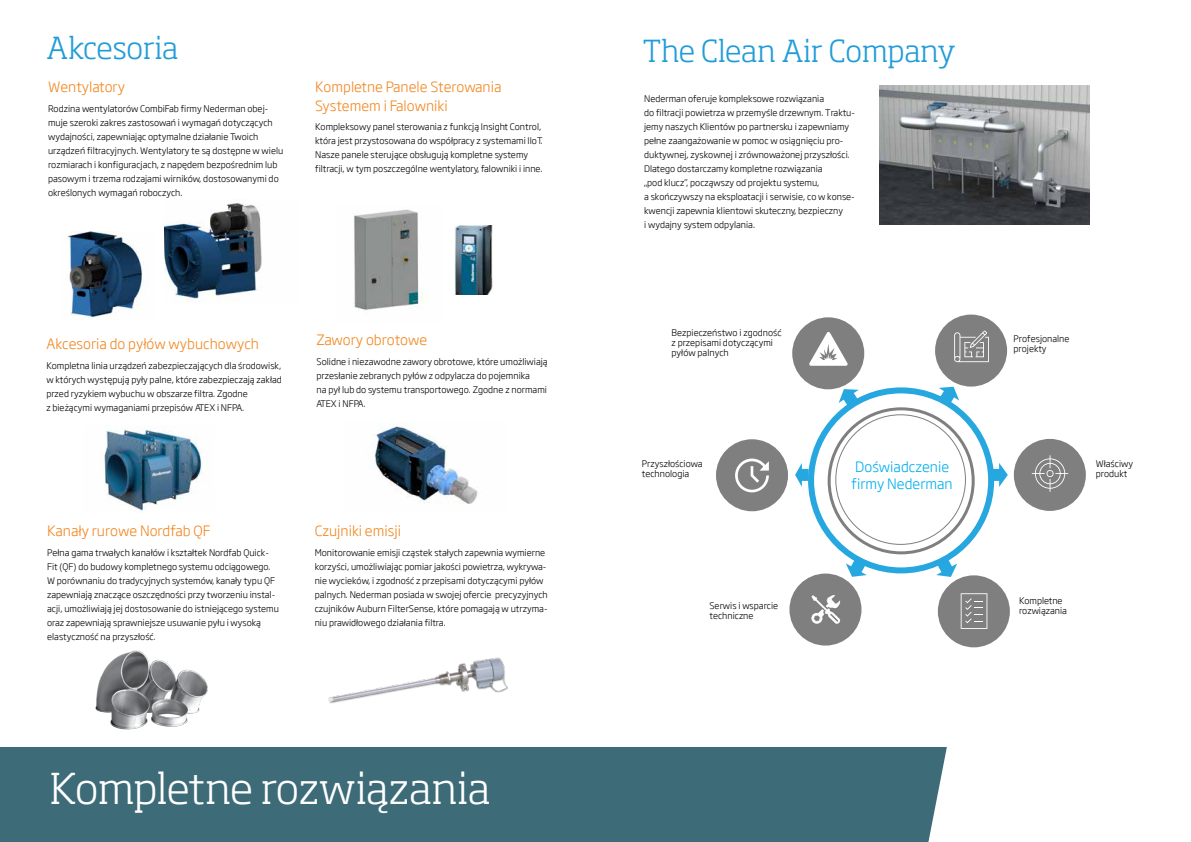
<style>
.page{position:relative;width:1191px;height:842px;background:#fff}
.page>*{position:absolute;margin:0;border:0;box-sizing:border-box;transform-origin:0 0}
.t1{font:300 42px "Soho Pro";letter-spacing:-.01em;color:#fff}
.t2{font:300 30px "Soho Std";letter-spacing:-.005em;color:#209cd8}
.t3{font:300 18px "Soho Gothic Pro";color:#26a7df}
.t4{font:300 14px/19px "Soho Gothic Pro";color:#f18721}
.t5{font:300 14px/17px "Soho Gothic Pro";color:#00aeef}
.t6{font:300 9px/14px "Soho Gothic Pro";color:#000}
</style>
<div class="page">
<img style="left:455px;top:226px;width:37px;height:69px">
<img style="left:104px;top:429px;width:100px;height:82px">
<img style="left:354px;top:209px;width:69px;height:101px">
<img style="left:328px;top:657px;width:180px;height:47px">
<img style="left:374px;top:423px;width:104px;height:81px">
<img style="left:95px;top:650px;width:113px;height:80px">
<img style="left:165px;top:203px;width:97px;height:98px">
<div style="left:0;top:747px;width:947px;height:95px;background:#3d6b78"></div>
<img style="left:67px;top:231px;width:83px;height:88px">
<img style="left:879px;top:86px;width:210px;height:138px">
<div style="left:808px;top:387px;width:186px;height:186px;border:6px solid #26a7df;border-radius:50%"></div>
<div style="left:935px;top:315px;width:72px;height:72px;background:#7f7f7f;border-radius:50%"></div>
<div style="left:1013px;top:439px;width:72px;height:72px;background:#7f7f7f;border-radius:50%"></div>
<div style="left:716px;top:439px;width:72px;height:72px;background:#7f7f7f;border-radius:50%"></div>
<div style="left:792px;top:317px;width:72px;height:72px;background:#7f7f7f;border-radius:50%"></div>
<div style="left:937px;top:575px;width:72px;height:72px;background:#7f7f7f;border-radius:50%"></div>
<div style="left:789px;top:573px;width:72px;height:72px;background:#7f7f7f;border-radius:50%"></div>
<svg style="left:938px;top:387px;width:21px;height:18px"></svg>
<svg style="left:990px;top:463px;width:17px;height:24px"></svg>
<svg style="left:936px;top:559px;width:21px;height:18px"></svg>
<svg style="left:846px;top:559px;width:20px;height:18px"></svg>
<svg style="left:795px;top:463px;width:13px;height:24px"></svg>
<svg style="left:838px;top:389px;width:20px;height:18px"></svg>
<svg style="left:954px;top:330px;width:35px;height:32px"></svg>
<svg style="left:1031px;top:455px;width:37px;height:37px"></svg>
<svg style="left:960px;top:593px;width:27px;height:36px"></svg>
<svg style="left:809px;top:332px;width:38px;height:34px"></svg>
<svg style="left:735px;top:459px;width:34px;height:33px"></svg>
<img style="left:811px;top:595px;width:29px;height:29px">
<div style="left:827px;top:407px;width:147px;height:147px;border:3px solid #7f7f7f;border-radius:50%"></div>
<h2 class="t2" style="left:47px;top:29px;width:133px">Akcesoria</h2>
<h3 class="t4" style="left:48px;top:76px;width:78px">Wentylatory</h3>
<p class="t6" style="left:48px;top:101px;width:237px">Rodzina wentylatorów CombiFab firmy Nederman obej&shy;muje szeroki zakres zastosowań i wymagań dotyczących wydajności, zapewniając optymalne działanie Twoich urządzeń filtracyjnych. Wentylatory te są dostępne w wielu rozmiarach i konfiguracjach, z napędem bezpośrednim lub pasowym i trzema rodzajami wirników, dostosowanymi do określonych wymagań roboczych.</p>
<h3 class="t4" style="left:315px;top:76px;width:188px">Kompletne Panele Sterowania<br>Systemem i Falowniki</h3>
<p class="t6" style="left:315px;top:119px;width:229px">Kompleksowy panel sterowania z funkcją Insight Control, która jest przystosowana do współpracy z systemami IIoT.<br>Nasze panele sterujące obsługują kompletne systemy filtracji, w tym poszczególne wentylatory, falowniki i inne.</p>
<h3 class="t4" style="left:46px;top:334px;width:214px">Akcesoria do pyłów wybuchowych</h3>
<p class="t6" style="left:46px;top:358px;width:237px">Kompletna linia urządzeń zabezpieczających dla środowisk, w których występują pyły palne, które zabezpieczają zakład przed ryzykiem wybuchu w obszarze filtra. Zgodne<br>z bieżącymi wymaganiami przepisów ATEX i NFPA.</p>
<h3 class="t4" style="left:316px;top:330px;width:112px">Zawory obrotowe</h3>
<p class="t6" style="left:316px;top:354px;width:233px">Solidne i niezawodne zawory obrotowe, które umożliwiają przesłanie zebranych pyłów z odpylacza do pojemnika<br>na pył lub do systemu transportowego. Zgodne z normami ATEX i NFPA.</p>
<h3 class="t4" style="left:47px;top:520px;width:165px">Kanały rurowe Nordfab QF</h3>
<p class="t6" style="left:47px;top:545px;width:233px">Pełna gama trwałych kanałów i kształtek Nordfab Quick-Fit (QF) do budowy kompletnego systemu odciągowego.<br>W porównaniu do tradycyjnych systemów, kanały typu QF zapewniają znaczące oszczędności przy tworzeniu instal&shy;acji, umożliwiają jej dostosowanie do istniejącego systemu oraz zapewniają sprawniejsze usuwanie pyłu i wysoką elastyczność na przyszłość.</p>
<h3 class="t4" style="left:315px;top:520px;width:88px">Czujniki emisji</h3>
<p class="t6" style="left:315px;top:545px;width:235px">Monitorowanie emisji cząstek stałych zapewnia wymierne korzyści, umożliwiając pomiar jakości powietrza, wykrywa&shy;nie wycieków, i zgodność z przepisami dotyczącymi pyłów palnych. Nederman posiada w swojej ofercie precyzyjnych czujników Auburn FilterSense, które pomagają w utrzyma&shy;niu prawidłowego działania filtra.</p>
<h1 class="t1" style="left:50px;top:756px;width:442px">Kompletne rozwiązania</h1>
<h2 class="t2" style="left:643px;top:33px;width:314px">The Clean Air Company</h2>
<p class="t6" style="left:644px;top:91px;width:212px">Nederman oferuje kompleksowe rozwiązania<br>do filtracji powietrza w przemyśle drzewnym. Traktu&shy;jemy naszych Klientów po partnersku i zapewniamy pełne zaangażowanie w pomoc w osiągnięciu pro&shy;duktywnej, zyskownej i zrównoważonej przyszłości.<br>Dlatego dostarczamy kompletne rozwiązania<br>„pod klucz”, począwszy od projektu systemu,<br>a skończywszy na eksploatacji i serwisie, co w konse&shy;kwencji zapewnia klientowi skuteczny, bezpieczny<br>i wydajny system odpylania.</p>
<p class="t6" style="left:671px;top:327px;width:111px;line-height:10px">Bezpieczeństwo i zgodność z przepisami dotyczącymi pyłów palnych</p>
<p class="t6" style="left:710px;top:332px;width:72px;line-height:10.8px;text-align:right">Combustible Dust<br>Safety and</p>
<p class="t6" style="left:1013px;top:333px;width:57px;line-height:10px">Profesjonalne projekty</p>
<p class="t6" style="left:1015px;top:344px;width:58px">Expert Design</p>
<p class="t6" style="left:642px;top:458px;width:62px;line-height:10px">Przyszłościowa technologia</p>
<p class="t6" style="left:655px;top:460px;width:53px;line-height:10.8px;text-align:center">Future Proof<br>Technology</p>
<h3 class="t5" style="left:851px;top:457px;width:103px">Doświadczenie firmy Nederman</h3>
<h3 class="t3" style="left:859px;top:461px;width:86px">Nederman</h3>
<p class="t6" style="left:1095px;top:458px;width:39px;line-height:10px">Właściwy produkt</p>
<p class="t6" style="left:1098px;top:461px;width:33px;line-height:10.8px">Right<br>Product</p>
<p class="t6" style="left:709px;top:600px;width:70px;line-height:10px">Serwis i wsparcie techniczne</p>
<p class="t6" style="left:1019px;top:595px;width:50px;line-height:10px">Kompletne rozwiązania</p>
<p class="t6" style="left:728px;top:598px;width:48px">Service nd</p>
<p class="t6" style="left:1021px;top:600px;width:40px;line-height:10.8px">Complete<br>Solutions</p>
</div>
